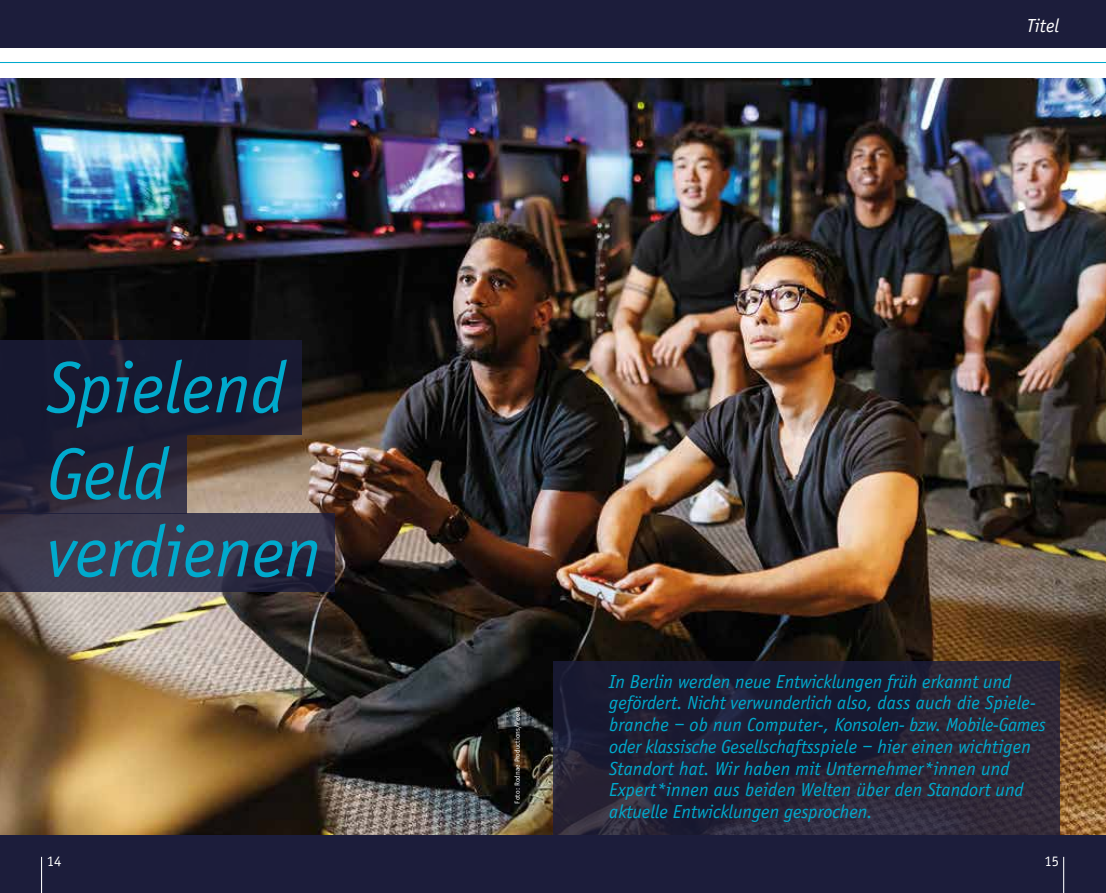
<style>
.page{position:relative;width:1106px;height:893px;background:#fff}
.page>*{position:absolute;margin:0;border:0;box-sizing:border-box;transform-origin:0 0}
.t1{font:italic 75px/86.4px "Officina Sans EF";color:#00aacd}
.t2{font:italic 19.5px/21.8px "Officina Sans EF";color:#00aacd}
.t3{font:italic 19.5px "Officina Sans EF";color:#fff}
.t4{font:15px "Officina Sans EF";color:#fff}
.t5{font:7.5px "Officina Sans EF";color:#fff}
</style>
<div class="page">
<div style="left:0;top:598px;width:1106px;height:295px;background:#1c1d3b"></div>
<img style="left:0;top:79px;width:1106px;height:756px">
<div style="left:0;top:0;width:1106px;height:47px;background:#1c1d3b"></div>
<hr style="left:0;top:62px;width:1106px;height:1px;background:#00aacd">
<div style="left:0;top:340px;width:302px;height:95px;background:#181931"></div>
<svg style="left:0;top:435px;width:187px;height:78px;background:#282436"></svg>
<svg style="left:0;top:513px;width:334px;height:79px;background:#38354a"></svg>
<svg style="left:553px;top:661px;width:506px;height:174px"></svg>
<hr style="left:41px;top:857px;width:1px;height:36px;background:#fff">
<hr style="left:1063px;top:857px;width:1px;height:36px;background:#fff">
<h1 class="t1" style="left:47px;top:346px;width:241px">Spielend<br>Geld</h1>
<h1 class="t1" style="left:47px;top:510px;width:275px">verdienen</h1>
<p class="t3" style="left:1027px;top:15px;width:34px">Titel</p>
<p class="t5" style="left:513px;top:804px;width:98px;rotate:-90deg">Foto: Rodnae Productions/Pexels</p>
<p class="t2" style="left:609px;top:671px;width:438px">In Berlin werden neue Entwicklungen früh erkannt und gefördert. Nicht verwunderlich also, dass auch die Spiele&shy;branche – ob nun Computer-, Konsolen- bzw. Mobile-Games oder klassische Gesellschaftsspiele – hier einen wichtigen Standort hat. Wir haben mit Unternehmer*innen und Expert*innen aus beiden Welten über den Standort und aktuelle Entwicklungen gesprochen.</p>
<p class="t4" style="left:47px;top:853px;width:16px">14</p>
<p class="t4" style="left:1044px;top:853px;width:16px">15</p>
</div>
